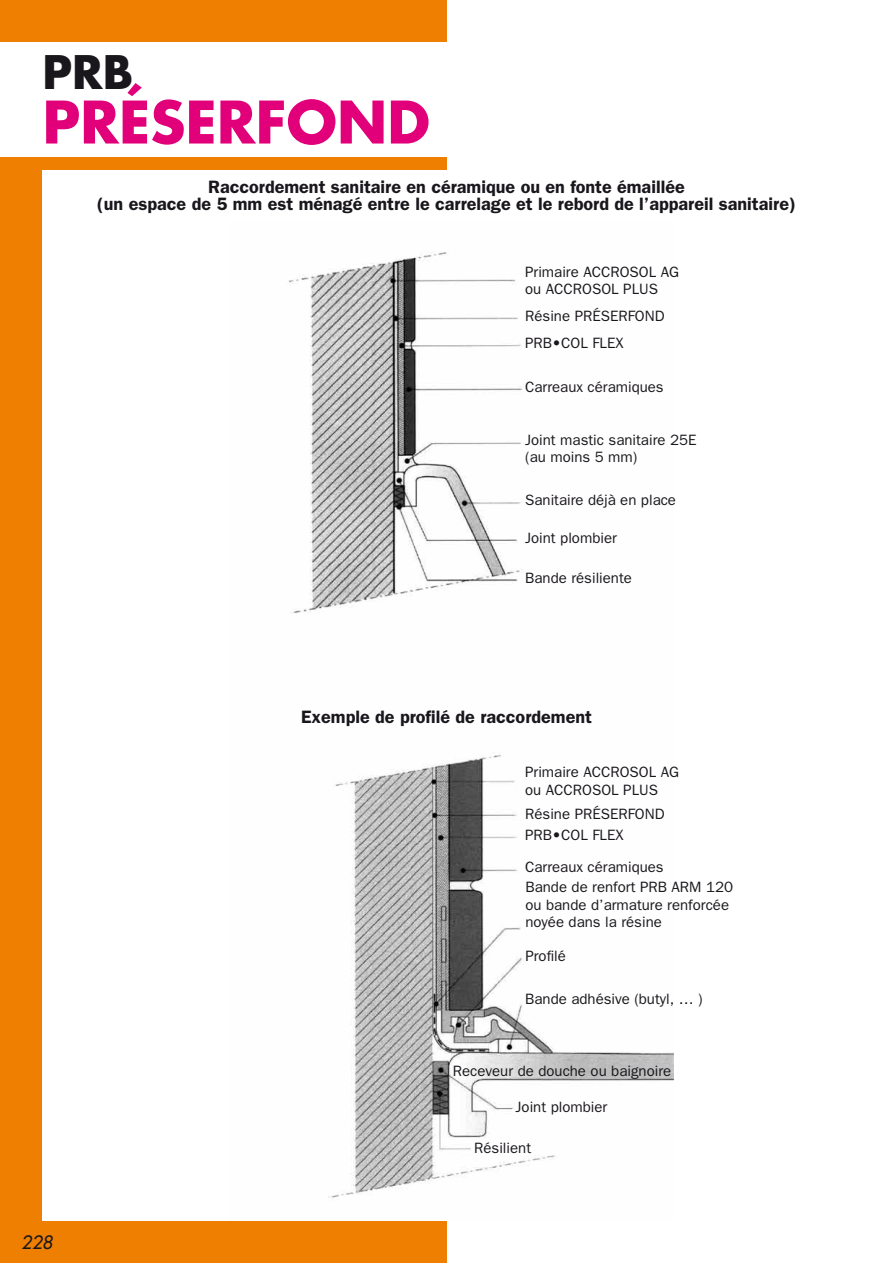
<style>
.page{position:relative;width:893px;height:1263px;background:#fff}
.page>*{position:absolute;margin:0;border:0;box-sizing:border-box;transform-origin:0 0}
.t1{font:700 57px "Futura";color:#e2007a}
.t2{font:700 45px "Futura";color:#1a171c}
.t3{font:600 18px/17.2px "Franklin Gothic";color:#1a171c;text-align:center}
.t4{font:italic 18px "Futura";color:#1a171c}
.t5{font:15px/17.2px "Franklin Gothic";color:#1a171c}
</style>
<div class="page">
<div style="left:0;top:0;width:446px;height:1263px;background:#ee7f00"></div>
<div style="left:0;top:43px;width:451px;height:114px;background:#fff"></div>
<div style="left:43px;top:170px;width:807px;height:1050px;background:#fff"></div>
<img style="left:288px;top:252px;width:385px;height:946px">
<h2 class="t2" style="left:43px;top:41px;width:92px">PRB</h2>
<h1 class="t1" style="left:43px;top:83px;width:389px">PRÉSERFOND</h1>
<p class="t3" style="left:97px;top:178px;width:700px">Raccordement sanitaire en céramique ou en fonte émaillée<br>(un espace de 5 mm est ménagé entre le carrelage et le rebord de l’appareil sanitaire)</p>
<p class="t5" style="left:525px;top:263px;width:155px">Primaire ACCROSOL AG ou ACCROSOL PLUS</p>
<p class="t5" style="left:525px;top:303px;width:141px;line-height:26.5px">Résine PRÉSERFOND<br>PRB•COL FLEX</p>
<p class="t5" style="left:525px;top:378px;width:140px">Carreaux céramiques</p>
<p class="t5" style="left:525px;top:431px;width:173px">Joint mastic sanitaire 25E (au moins 5 mm)</p>
<p class="t5" style="left:525px;top:491px;width:152px">Sanitaire déjà en place</p>
<p class="t5" style="left:525px;top:529px;width:93px">Joint plombier</p>
<p class="t5" style="left:525px;top:568px;width:108px">Bande résiliente</p>
<p class="t3" style="left:301px;top:707px;width:292px">Exemple de profilé de raccordement</p>
<p class="t5" style="left:525px;top:763px;width:155px">Primaire ACCROSOL AG ou ACCROSOL PLUS</p>
<p class="t5" style="left:525px;top:805px;width:141px">Résine PRÉSERFOND</p>
<p class="t5" style="left:525px;top:826px;width:100px">PRB•COL FLEX</p>
<p class="t5" style="left:525px;top:858px;width:140px">Carreaux céramiques</p>
<p class="t5" style="left:525px;top:878px;width:209px">Bande de renfort PRB ARM 120 ou bande d’armature renforcée noyée dans la résine</p>
<p class="t5" style="left:525px;top:947px;width:42px">Profilé</p>
<p class="t5" style="left:525px;top:990px;width:179px">Bande adhésive (butyl, … )</p>
<p class="t4" style="left:21px;top:1230px;width:33px">228</p>
<p class="t5" style="left:453px;top:1061px;width:220px">Receveur de douche ou baignoire</p>
<p class="t5" style="left:516px;top:1097px;width:93px">Joint plombier</p>
<p class="t5" style="left:474px;top:1139px;width:58px">Résilient</p>
</div>
